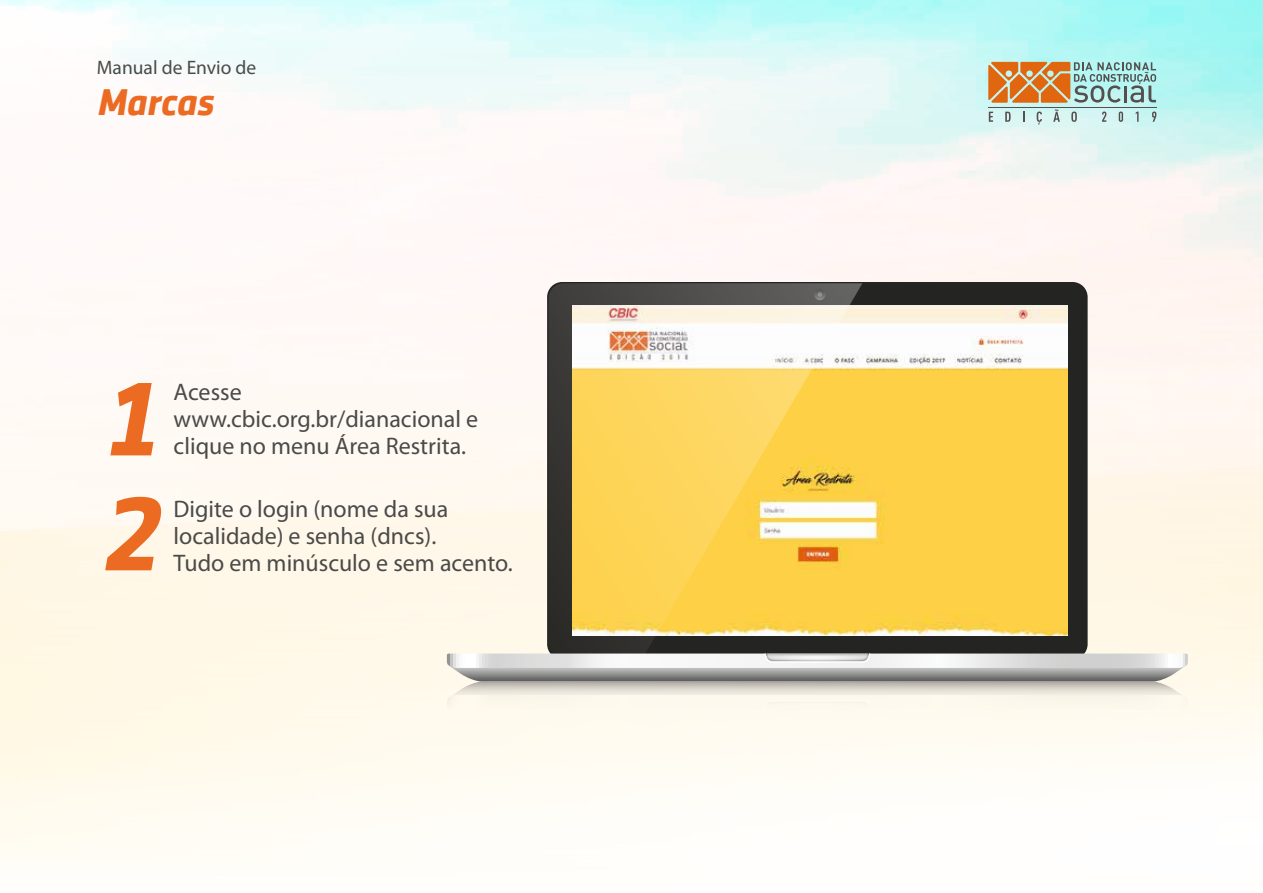
<style>
.page{position:relative;width:1263px;height:893px;background:#fff}
.page>*{position:absolute;margin:0;border:0;box-sizing:border-box;transform-origin:0 0}
.t1{font:italic 700 105.75px/114.9px "Sentico Sans DT";color:#ec6b22}
.t2{font:italic 700 37.5px "Sentico Sans DT";color:#ec6b22}
.t3{font:24px/27px "Myriad Pro";color:#4a4a49}
.t4{font:19.5px "Myriad Pro";color:#4a4a49}
</style>
<div class="page">
<img style="left:0;top:0;width:1263px;height:271px">
<div style="left:0;top:271px;width:1263px;height:622px;background:linear-gradient(to bottom,#fff6f0,#fffcf1)"></div>
<hr style="left:988px;top:107px;width:169px;height:1px;background:#554f4f">
<svg style="left:989px;top:112px;width:4px;height:10px"></svg>
<svg style="left:1005px;top:112px;width:5px;height:10px"></svg>
<svg style="left:1037px;top:112px;width:5px;height:13px"></svg>
<svg style="left:1053px;top:109px;width:7px;height:13px"></svg>
<svg style="left:1071px;top:112px;width:6px;height:10px"></svg>
<svg style="left:1102px;top:112px;width:4px;height:10px"></svg>
<svg style="left:1119px;top:112px;width:4px;height:10px"></svg>
<svg style="left:1136px;top:112px;width:2px;height:10px"></svg>
<svg style="left:1152px;top:112px;width:4px;height:10px"></svg>
<svg style="left:988px;top:62px;width:168px;height:41px;background:#b7a380"></svg>
<div style="left:547px;top:282px;width:540px;height:377px;background:#242422;border-radius:15px"></div>
<svg style="left:446px;top:653px;width:742px;height:56px;background:#d3d1cb"></svg>
<img style="left:862px;top:306px;width:205px;height:330px">
<svg style="left:549px;top:283px;width:313px;height:374px;background:#dabe6c"></svg>
<p class="t4" style="left:97px;top:56px;width:161px">Manual de Envio de</p>
<h2 class="t2" style="left:97px;top:80px;width:118px">Marcas</h2>
<h1 class="t1" style="left:97px;top:360px;width:64px">1<br>2</h1>
<p class="t3" style="left:174px;top:378px;width:306px">Acesse www.cbic.org.br/dianacional e clique no menu Área Restrita.</p>
<p class="t3" style="left:174px;top:495px;width:341px">Digite o login (nome da sua localidade) e senha (dncs).<br>Tudo em minúsculo e sem acento.</p>
</div>
